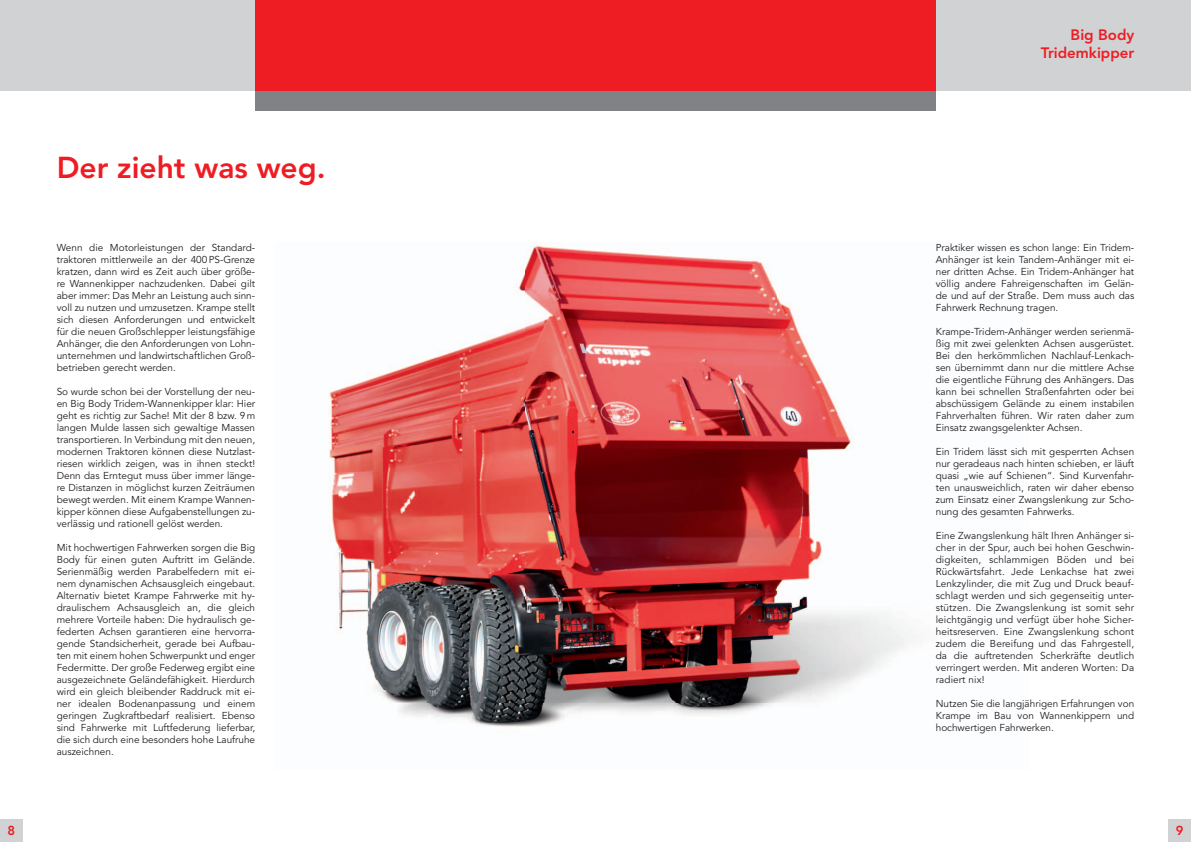
<style>
.page{position:relative;width:1191px;height:842px;background:#fff}
.page>*{position:absolute;margin:0;border:0;box-sizing:border-box;transform-origin:0 0}
.t1{font:800 30px "Avenir";color:#ee1d23}
.t2{font:800 15px/18px "Avenir";color:#ee1d23;text-align:right}
.t3{font:800 13px "Avenir";color:#ee1d23}
.t4{font:10px/12px "Avenir";color:#231f20;text-align:justify}
</style>
<div class="page">
<div style="left:255px;top:89px;width:680px;height:22px;background:#808285"></div>
<div style="left:0;top:0;width:1191px;height:91px;background:#d1d2d4"></div>
<div style="left:255px;top:0;width:680px;height:91px;background:#ee1d23"></div>
<div style="left:0;top:819px;width:23px;height:23px;background:#d1d2d4"></div>
<div style="left:1168px;top:819px;width:23px;height:23px;background:#d1d2d4"></div>
<img style="left:328px;top:245px;width:587px;height:482px">
<h1 class="t1" style="left:57px;top:150px;width:270px">Der zieht was weg.</h1>
<p class="t4" style="left:57px;top:242px;width:200px">Wenn die Motorleistungen der Standard&shy;traktoren mittlerweile an der 400 PS-Grenze kratzen, dann wird es Zeit auch über größe&shy;re Wannenkipper nachzudenken. Dabei gilt aber immer: Das Mehr an Leistung auch sinn&shy;voll zu nutzen und umzusetzen. Krampe stellt sich diesen Anforderungen und entwickelt für die neuen Großschlepper leistungsfähige Anhänger, die den Anforderungen von Lohn&shy;unternehmen und landwirtschaftlichen Groß&shy;betrieben gerecht werden.</p>
<p class="t4" style="left:57px;top:386px;width:200px">So wurde schon bei der Vorstellung der neu&shy;en Big Body Tridem-Wannenkipper klar: Hier geht es richtig zur Sache! Mit der 8 bzw. 9 m langen Mulde lassen sich gewaltige Massen transportieren. In Verbindung mit den neuen, modernen Traktoren können diese Nutzlast&shy;riesen wirklich zeigen, was in ihnen steckt!<br>Denn das Erntegut muss über immer länge&shy;re Distanzen in möglichst kurzen Zeiträumen bewegt werden. Mit einem Krampe Wannen&shy;kipper können diese Aufgabenstellungen zu&shy;verlässig und rationell gelöst werden.</p>
<p class="t4" style="left:57px;top:542px;width:200px">Mit hochwertigen Fahrwerken sorgen die Big Body für einen guten Auftritt im Gelände.<br>Serienmäßig werden Parabelfedern mit ei&shy;nem dynamischen Achsausgleich eingebaut.<br>Alternativ bietet Krampe Fahrwerke mit hy&shy;draulischem Achsausgleich an, die gleich mehrere Vorteile haben: Die hydraulisch ge&shy;federten Achsen garantieren eine hervorra&shy;gende Standsicherheit, gerade bei Aufbau&shy;ten mit einem hohen Schwerpunkt und enger Federmitte. Der große Federweg ergibt eine ausgezeichnete Geländefähigkeit. Hierdurch wird ein gleich bleibender Raddruck mit ei&shy;ner idealen Bodenanpassung und einem geringen Zugkraftbedarf realisiert. Ebenso sind Fahrwerke mit Luftfederung lieferbar, die sich durch eine besonders hohe Laufruhe auszeichnen.</p>
<h2 class="t2" style="left:1040px;top:25px;width:95px">Big Body<br>Tridemkipper</h2>
<p class="t4" style="left:935px;top:242px;width:200px">Praktiker wissen es schon lange: Ein Tridem-Anhänger ist kein Tandem-Anhänger mit ei&shy;ner dritten Achse. Ein Tridem-Anhänger hat völlig andere Fahreigenschaften im Gelän&shy;de und auf der Straße. Dem muss auch das Fahrwerk Rechnung tragen.</p>
<p class="t4" style="left:935px;top:326px;width:200px">Krampe-Tridem-Anhänger werden serienmä&shy;ßig mit zwei gelenkten Achsen ausgerüstet.<br>Bei den herkömmlichen Nachlauf-Lenkach&shy;sen übernimmt dann nur die mittlere Achse die eigentliche Führung des Anhängers. Das kann bei schnellen Straßenfahrten oder bei abschüssigem Gelände zu einem instabilen Fahrverhalten führen. Wir raten daher zum Einsatz zwangsgelenkter Achsen.</p>
<p class="t4" style="left:935px;top:446px;width:200px">Ein Tridem lässt sich mit gesperrten Achsen nur geradeaus nach hinten schieben, er läuft quasi „wie auf Schienen“. Sind Kurvenfahr&shy;ten unausweichlich, raten wir daher ebenso zum Einsatz einer Zwangslenkung zur Scho&shy;nung des gesamten Fahrwerks.</p>
<p class="t4" style="left:935px;top:530px;width:200px">Eine Zwangslenkung hält Ihren Anhänger si&shy;cher in der Spur, auch bei hohen Geschwin&shy;digkeiten, schlammigen Böden und bei Rückwärtsfahrt. Jede Lenkachse hat zwei Lenkzylinder, die mit Zug und Druck beauf&shy;schlagt werden und sich gegenseitig unter&shy;stützen. Die Zwangslenkung ist somit sehr leichtgängig und verfügt über hohe Sicher&shy;heitsreserven. Eine Zwangslenkung schont zudem die Bereifung und das Fahrgestell, da die auftretenden Scherkräfte deutlich verringert werden. Mit anderen Worten: Da radiert nix!</p>
<p class="t4" style="left:935px;top:698px;width:200px">Nutzen Sie die langjährigen Erfahrungen von Krampe im Bau von Wannenkippern und hochwertigen Fahrwerken.</p>
<h3 class="t3" style="left:7px;top:823px;width:9px">8</h3>
<h3 class="t3" style="left:1175px;top:823px;width:9px">9</h3>
</div>
